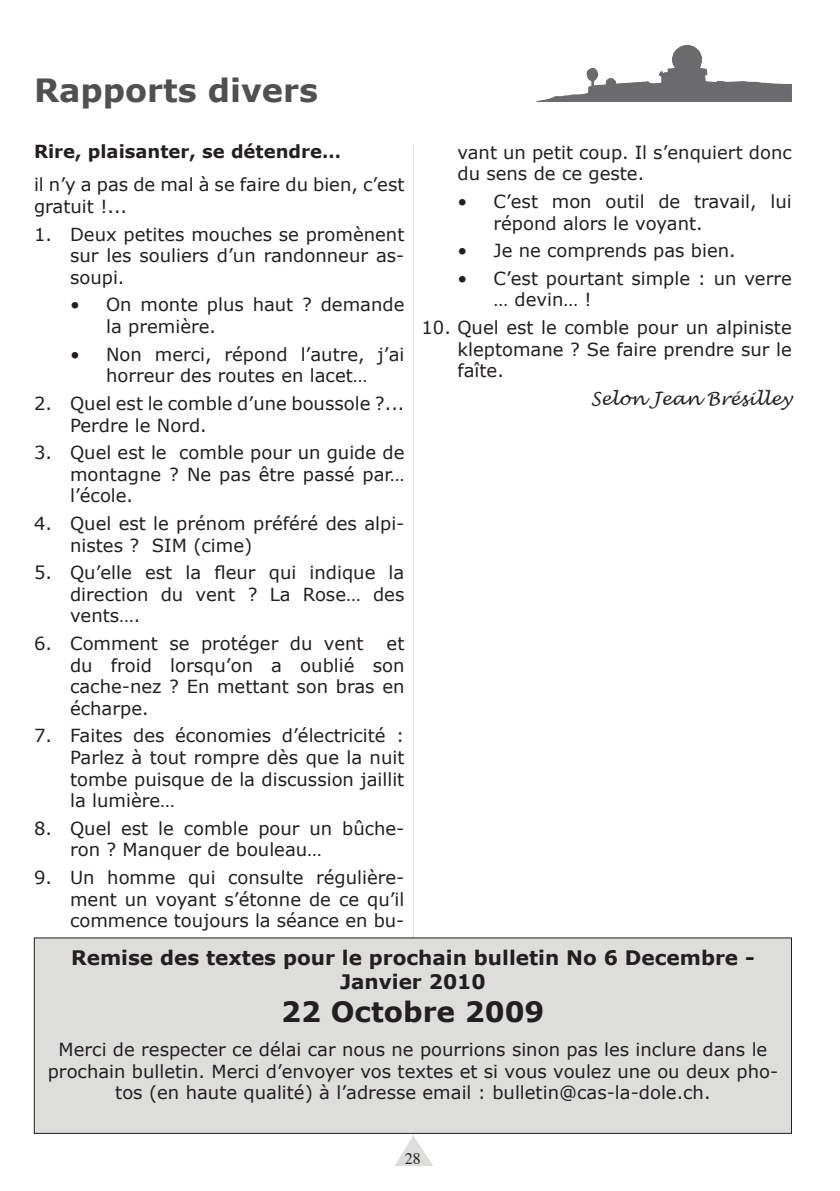
<style>
.page{position:relative;width:840px;height:1191px;background:#fff}
.page>*{position:absolute;margin:0;border:0;box-sizing:border-box;transform-origin:0 0}
.t1{font:700 32px "Verdana";color:#4f504f}
.t2{font:700 28px "Verdana";color:#231f20}
.t3{font:700 20px/24px "Verdana";color:#231f20;text-align:center}
.t4{font:18px/21.6px "Verdana";color:#231f20}
.t5{font:700 18px "Verdana";color:#231f20}
.t6{font:italic 18px "Lucida Handwriting";color:#231f20}
.t7{font:16px "Times";color:#231f20}
</style>
<div class="page">
<svg style="left:538px;top:45px;width:253px;height:56px"></svg>
<svg style="left:395px;top:1135px;width:38px;height:31px"></svg>
<hr style="left:413px;top:144px;width:1px;height:991px;background:#dddddc">
<div style="left:34px;top:938px;width:757px;height:195px;background:#dddddc"></div>
<h1 class="t1" style="left:34px;top:70px;width:285px">Rapports divers</h1>
<p class="t5" style="left:34px;top:140px;width:308px">Rire, plaisanter, se détendre…</p>
<p class="t4" style="left:34px;top:173px;width:372px">il n’y a pas de mal à se faire du bien, c’est gratuit !...</p>
<p class="t4" style="left:70px;top:223px;width:336px;text-align:justify;text-indent:-36px">1. Deux petites mouches se promènent sur les souliers d’un randonneur as&shy;soupi.</p>
<p class="t4" style="left:106px;top:293px;width:300px;text-indent:-36px">• On monte plus haut ? demande la première.</p>
<p class="t4" style="left:70px;top:343px;width:336px;text-align:center">• Non merci, répond l’autre, j’ai horreur des routes en lacet…</p>
<p class="t4" style="left:70px;top:392px;width:335px;text-indent:-36px">2. Quel est le comble d’une boussole ?...<br>Perdre le Nord.</p>
<p class="t4" style="left:70px;top:441px;width:336px;text-align:justify;text-indent:-36px">3. Quel est le comble pour un guide de montagne ? Ne pas être passé par… l’école.</p>
<p class="t4" style="left:70px;top:512px;width:336px;text-indent:-36px">4. Quel est le prénom préféré des alpi&shy;nistes ? SIM (cime)</p>
<p class="t4" style="left:70px;top:561px;width:335px;text-align:justify;text-indent:-36px">5. Qu’elle est la fleur qui indique la direction du vent ? La Rose… des vents….</p>
<p class="t4" style="left:34px;top:632px;width:331px">6. Comment se protéger du vent</p>
<p class="t4" style="left:70px;top:632px;width:336px;text-align:justify;text-indent:316px">et du froid lorsqu’on a oublié son cache-nez ? En mettant son bras en écharpe.</p>
<p class="t4" style="left:70px;top:724px;width:336px;text-align:justify;text-indent:-36px">7. Faites des économies d’électricité :<br>Parlez à tout rompre dès que la nuit tombe puisque de la discussion jaillit la lumière…</p>
<p class="t4" style="left:70px;top:817px;width:335px;text-indent:-36px">8. Quel est le comble pour un bûche&shy;ron ? Manquer de bouleau…</p>
<p class="t4" style="left:70px;top:866px;width:336px;text-align:justify;text-indent:-36px">9. Un homme qui consulte régulière&shy;ment un voyant s’étonne de ce qu’il commence toujours la séance en bu-</p>
<p class="t4" style="left:457px;top:141px;width:336px">vant un petit coup. Il s’enquiert donc du sens de ce geste.</p>
<p class="t4" style="left:493px;top:190px;width:299px;text-indent:-36px">• C’est mon outil de travail, lui répond alors le voyant.</p>
<p class="t4" style="left:457px;top:239px;width:280px">• Je ne comprends pas bien.</p>
<p class="t4" style="left:493px;top:267px;width:300px;text-indent:-36px">• C’est pourtant simple : un verre … devin… !</p>
<p class="t4" style="left:457px;top:316px;width:336px;text-align:justify;text-indent:-36px">10. Quel est le comble pour un alpiniste kleptomane ? Se faire prendre sur le faîte.</p>
<p class="t6" style="left:590px;top:386px;width:202px">Selon Jean Brésilley</p>
<p class="t3" style="left:71px;top:945px;width:684px">Remise des textes pour le prochain bulletin No 6 Decembre -<br>Janvier 2010</p>
<h2 class="t2" style="left:281px;top:994px;width:264px">22 Octobre 2009</h2>
<p class="t4" style="left:48px;top:1038px;width:731px;text-align:center">Merci de respecter ce délai car nous ne pourrions sinon pas les inclure dans le prochain bulletin. Merci d’envoyer vos textes et si vous voulez une ou deux pho&shy;tos (en haute qualité) à l’adresse email : bulletin@cas-la-dole.ch.</p>
<p class="t7" style="left:404px;top:1151px;width:17px">28</p>
</div>
